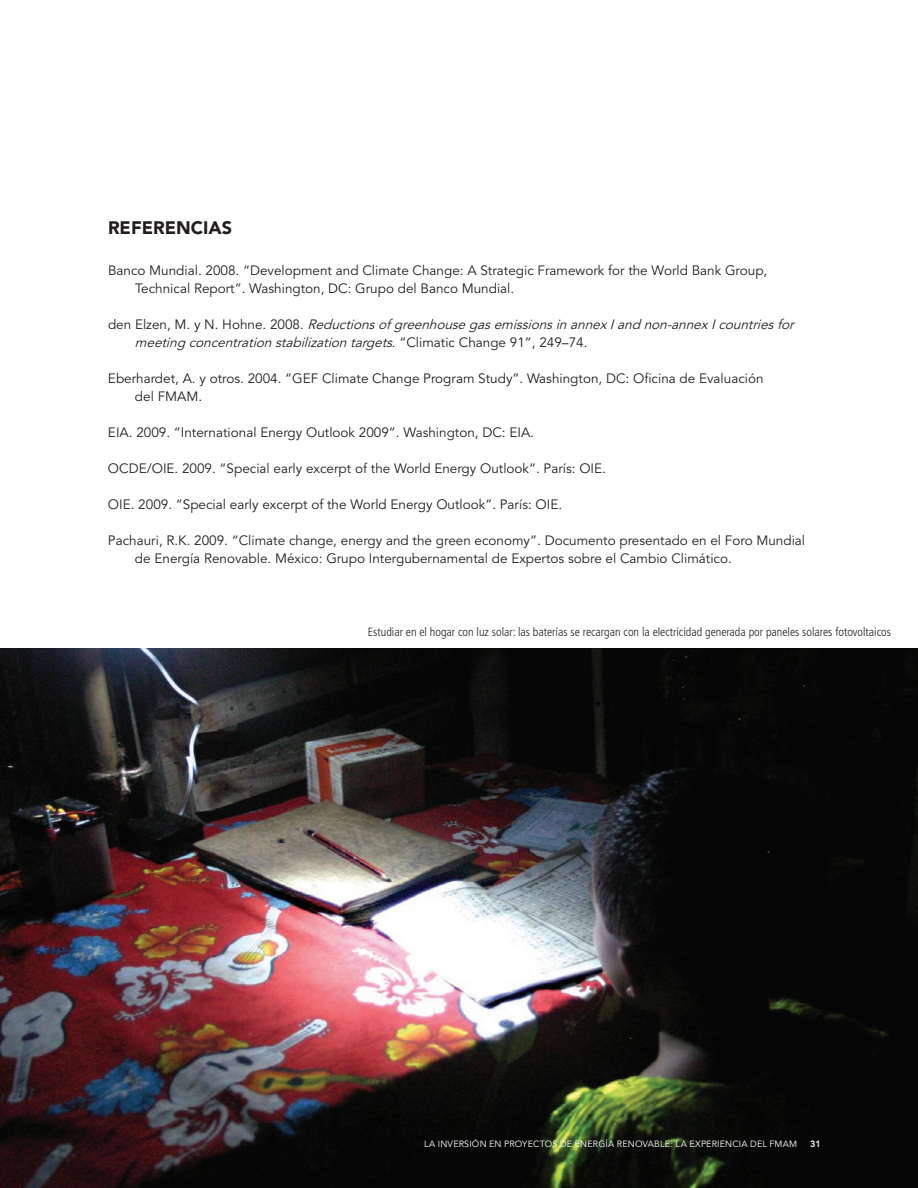
<style>
.page{position:relative;width:918px;height:1188px;background:#fff}
.page>*{position:absolute;margin:0;border:0;box-sizing:border-box;transform-origin:0 0}
.t1{font:900 18px "Avenir";color:#231f20}
.t2{font:13.5px/18px "Avenir";color:#231f20}
.t3{font:italic 13.5px/18px "Avenir";color:#231f20}
.t4{font:300 condensed 12px "Frutiger";color:#231f20}
.t5{font:9px "Avenir";letter-spacing:.02em;color:#fff}
.t6{font:800 9px "Avenir";color:#fff}
.s1{font-style:normal}
</style>
<div class="page">
<img style="left:0;top:648px;width:918px;height:540px">
<h1 class="t1" style="left:108px;top:217px;width:126px">REFERENCIAS</h1>
<p class="t2" style="left:135px;top:261px;width:634px;text-indent:-27px">Banco Mundial. 2008. “Development and Climate Change: A Strategic Framework for the World Bank Group,<br>Technical Report”. Washington, DC: Grupo del Banco Mundial.</p>
<p class="t3" style="left:135px;top:315px;width:665px;text-indent:-27px"><span class="s1">d e n E l z e n , M . y N . H o h n e . 2 0 0 8 .</span> Reductionsof greenhousegasemissionsinannexIand non-annexIcountriesfor meeting concentrationstabilizationtargets<span class="s1">. “ C l i m a t i c C h a n g e 9 1 ” , 2 4 9 – 7 4 .</span></p>
<p class="t2" style="left:135px;top:369px;width:630px;text-indent:-27px">Eberhardet, A. y otros. 2004. “GEF Climate Change Program Study”. Washington, DC: Oficina de Evaluación del FMAM.</p>
<p class="t2" style="left:108px;top:423px;width:428px">EIA. 2009. “International Energy Outlook 2009”. Washington, DC: EIA.</p>
<p class="t2" style="left:108px;top:459px;width:499px">OCDE/OIE. 2009. “Special early excerpt of the World Energy Outlook”. París: OIE.</p>
<p class="t2" style="left:108px;top:495px;width:456px">OIE. 2009. “Special early excerpt of the World Energy Outlook”. París: OIE.</p>
<p class="t2" style="left:135px;top:531px;width:672px;text-indent:-27px">Pachauri, R.K. 2009. “Climate change, energy and the green economy”. Documento presentado en el Foro Mundial de Energía Renovable. México: Grupo Intergubernamental de Expertos sobre el Cambio Climático.</p>
<p class="t4" style="left:368px;top:625px;width:525px">Estudiar en el hogar con luz solar: las baterías se recargan con la electricidad generada por paneles solares fotovoltaicos</p>
<p class="t5" style="left:424px;top:1139px;width:375px">LA INVERSIÓN EN PROYECTOS DE ENERGÍA RENOVABLE: LA EXPERIENCIA DEL FMAM</p>
<p class="t6" style="left:810px;top:1139px;width:12px">31</p>
</div>
